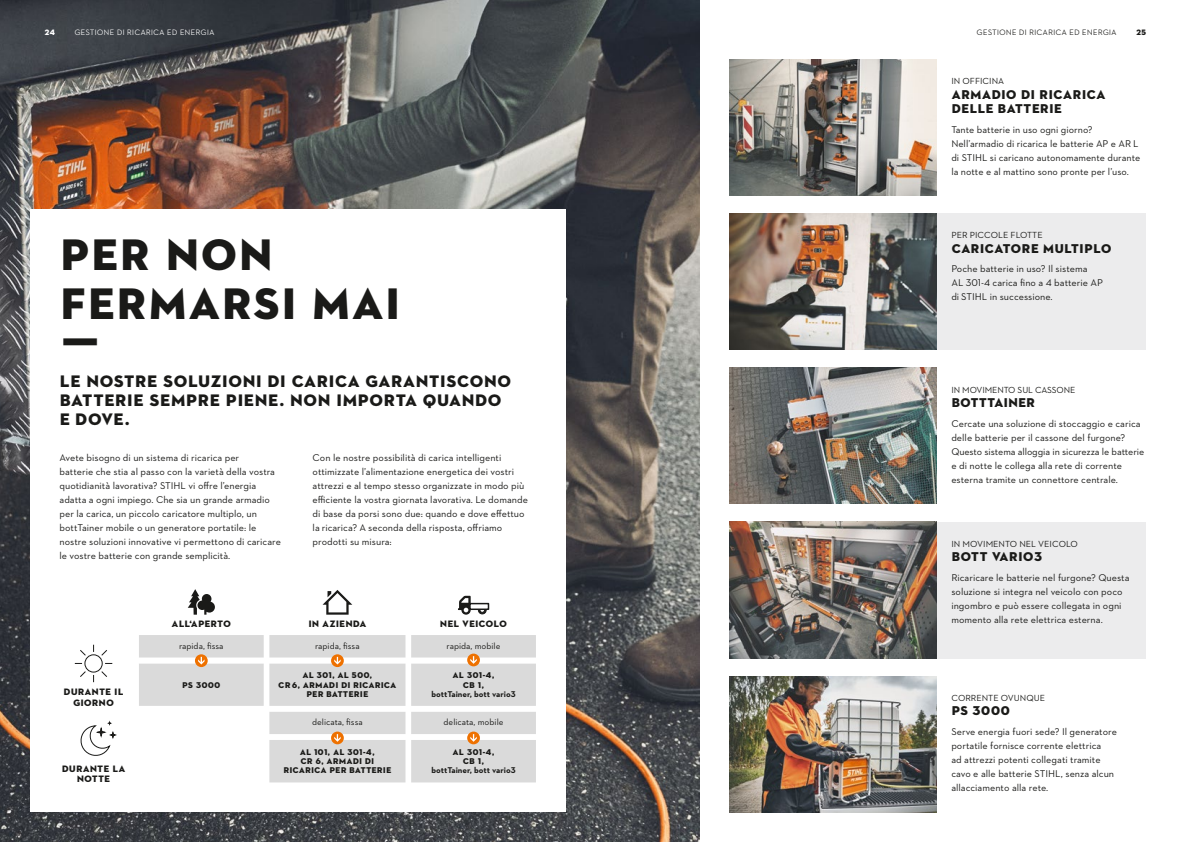
<style>
.page{position:relative;width:1191px;height:842px;background:#fff}
.page>*{position:absolute;margin:0;border:0;box-sizing:border-box;transform-origin:0 0}
.t1{font:45px/49.5px "STIHL Contraface Display Titling";color:#1a1a18}
.t2{font:17px/18.7px "STIHL Contraface Display Titling";color:#1a1a18}
.t3{font:13px/14.3px "STIHL Contraface Display Titling";color:#1a1a18}
.t4{font:10px/14px "STIHL Contraface Text";color:#1a1a18}
.t5{font:9.5px/10.4px "STIHL Contraface Display Titling";color:#1a1a18;text-align:center}
.t6{font:9px "STIHL Contraface Text";color:#1a1a18}
.t7{font:8.5px/9.4px "STIHL Contraface Display Titling";color:#1a1a18;text-align:center}
.t8{font:700 8.5px "STIHL Contraface Text";color:#1a1a18}
.t9{font:500 8px "STIHL Contraface Display";letter-spacing:-.01em;color:#fff}
.t10{font:500 8px "STIHL Contraface Display";letter-spacing:-.01em;color:#1a1a18}
.t11{font:8px "STIHL Contraface Display Titling";color:#fff}
.t12{font:8px "STIHL Contraface Display Titling";color:#1a1a18}
</style>
<div class="page">
<img style="left:0;top:0;width:699px;height:842px">
<div style="left:30px;top:209px;width:536px;height:603px;background:#fff"></div>
<svg style="left:139px;top:635px;width:397px;height:147px;fill:#dadada"></svg>
<svg style="left:188px;top:589px;width:27px;height:26px"></svg>
<svg style="left:322px;top:590px;width:30px;height:25px"></svg>
<svg style="left:458px;top:595px;width:13px;height:20px"></svg>
<svg style="left:477px;top:610px;width:10px;height:5px"></svg>
<div style="left:469px;top:603px;width:20px;height:7px;border:2px solid #1a1a18"></div>
<svg style="left:74px;top:644px;width:462px;height:113px"></svg>
<img style="left:729px;top:60px;width:207px;height:136px">
<div style="left:936px;top:214px;width:210px;height:136px;background:#ececed"></div>
<img style="left:729px;top:214px;width:207px;height:136px">
<img style="left:729px;top:368px;width:207px;height:136px">
<div style="left:936px;top:522px;width:210px;height:136px;background:#ececed"></div>
<img style="left:729px;top:522px;width:207px;height:136px">
<img style="left:729px;top:676px;width:207px;height:136px">
<p class="t11" style="left:45px;top:27px;width:12px">24</p>
<p class="t9" style="left:74px;top:28px;width:142px">GESTIONE DI RICARICA ED ENERGIA</p>
<p class="t10" style="left:976px;top:28px;width:142px">GESTIONE DI RICARICA ED ENERGIA</p>
<p class="t12" style="left:1136px;top:27px;width:12px">25</p>
<h1 class="t1" style="left:60px;top:230px;width:343px">PER NON<br>FERMARSI MAI<br>Ƒ</h1>
<h2 class="t2" style="left:60px;top:372px;width:453px">LE NOSTRE SOLUZIONI DI CARICA GARANTISCONO<br>BATTERIE SEMPRE PIENE. NON IMPORTA QUANDO<br>E DOVE.</h2>
<p class="t4" style="left:60px;top:451px;width:223px">Avete bisogno di un sistema di ricarica per<br>batterie che stia al passo con la varietà della vostra quotidianità lavorativa? STIHL vi offre l’energia adatta a ogni impiego. Che sia un grande armadio per la carica, un piccolo caricatore multiplo, un bottTainer mobile o un generatore portatile: le nostre soluzioni innovative vi permettono di caricare le vostre batterie con grande semplicità.</p>
<p class="t4" style="left:313px;top:451px;width:217px">Con le nostre possibilità di carica intelligenti ottimizzate l’alimentazione energetica dei vostri attrezzi e al tempo stesso organizzate in modo più efficiente la vostra giornata lavorativa. Le domande di base da porsi sono due: quando e dove effettuo la ricarica? A seconda della risposta, offriamo prodotti su misura:</p>
<p class="t5" style="left:64px;top:687px;width:61px">DURANTE IL<br>GIORNO</p>
<p class="t5" style="left:62px;top:763px;width:65px">DURANTE LA<br>NOTTE</p>
<p class="t5" style="left:172px;top:618px;width:61px">ALL‘APERTO</p>
<p class="t5" style="left:308px;top:618px;width:60px">IN AZIENDA</p>
<p class="t5" style="left:440px;top:618px;width:69px">NEL VEICOLO</p>
<p class="t6" style="left:179px;top:640px;width:46px">rapida, fissa</p>
<p class="t6" style="left:315px;top:640px;width:46px">rapida, fissa</p>
<p class="t6" style="left:446px;top:640px;width:55px">rapida, mobile</p>
<p class="t7" style="left:182px;top:680px;width:40px">PS 3000</p>
<p class="t7" style="left:278px;top:671px;width:120px">AL 301, AL 500,<br>CR6, ARMADI DI RICARICA<br>PER BATTERIE</p>
<p class="t7" style="left:452px;top:671px;width:43px">AL 301-4,<br>CB 1,</p>
<p class="t8" style="left:431px;top:688px;width:86px">bottTainer, bott vario3</p>
<p class="t6" style="left:312px;top:717px;width:52px">delicata, fissa</p>
<p class="t6" style="left:443px;top:717px;width:62px">delicata, mobile</p>
<p class="t7" style="left:283px;top:747px;width:110px">AL 101, AL 301-4,<br>CR 6, ARMADI DI<br>RICARICA PER BATTERIE</p>
<p class="t7" style="left:452px;top:747px;width:43px">AL 301-4,<br>CB 1,</p>
<p class="t8" style="left:431px;top:765px;width:86px">bottTainer, bott vario3</p>
<p class="t6" style="left:951px;top:76px;width:54px">IN OFFICINA</p>
<h3 class="t3" style="left:951px;top:87px;width:156px">ARMADIO DI RICARICA<br>DELLE BATTERIE</h3>
<p class="t4" style="left:951px;top:122px;width:190px">Tante batterie in uso ogni giorno?<br>Nell’armadio di ricarica le batterie AP e AR L di STIHL si caricano autonomamente durante la notte e al mattino sono pronte per l’uso.</p>
<p class="t6" style="left:951px;top:230px;width:93px">PER PICCOLE FLOTTE</p>
<h3 class="t3" style="left:951px;top:241px;width:162px">CARICATORE MULTIPLO</h3>
<p class="t4" style="left:951px;top:262px;width:153px">Poche batterie in uso? Il sistema<br>AL 301-4 carica fino a 4 batterie AP di STIHL in successione.</p>
<p class="t6" style="left:951px;top:384px;width:126px">IN MOVIMENTO SUL CASSONE</p>
<h3 class="t3" style="left:951px;top:395px;width:85px">BOTTTAINER</h3>
<p class="t4" style="left:951px;top:416px;width:194px">Cercate una soluzione di stoccaggio e carica delle batterie per il cassone del furgone?<br>Questo sistema alloggia in sicurezza le batterie e di notte le collega alla rete di corrente esterna tramite un connettore centrale.</p>
<p class="t6" style="left:951px;top:538px;width:128px">IN MOVIMENTO NEL VEICOLO</p>
<h3 class="t3" style="left:951px;top:549px;width:92px">BOTT VARIO3</h3>
<p class="t4" style="left:951px;top:570px;width:180px">Ricaricare le batterie nel furgone? Questa soluzione si integra nel veicolo con poco ingombro e può essere collegata in ogni momento alla rete elettrica esterna.</p>
<p class="t6" style="left:951px;top:692px;width:95px">CORRENTE OVUNQUE</p>
<h3 class="t3" style="left:951px;top:704px;width:60px">PS 3000</h3>
<p class="t4" style="left:951px;top:724px;width:167px">Serve energia fuori sede? Il generatore portatile fornisce corrente elettrica<br>ad attrezzi potenti collegati tramite cavo e alle batterie STIHL, senza alcun allacciamento alla rete.</p>
</div>
